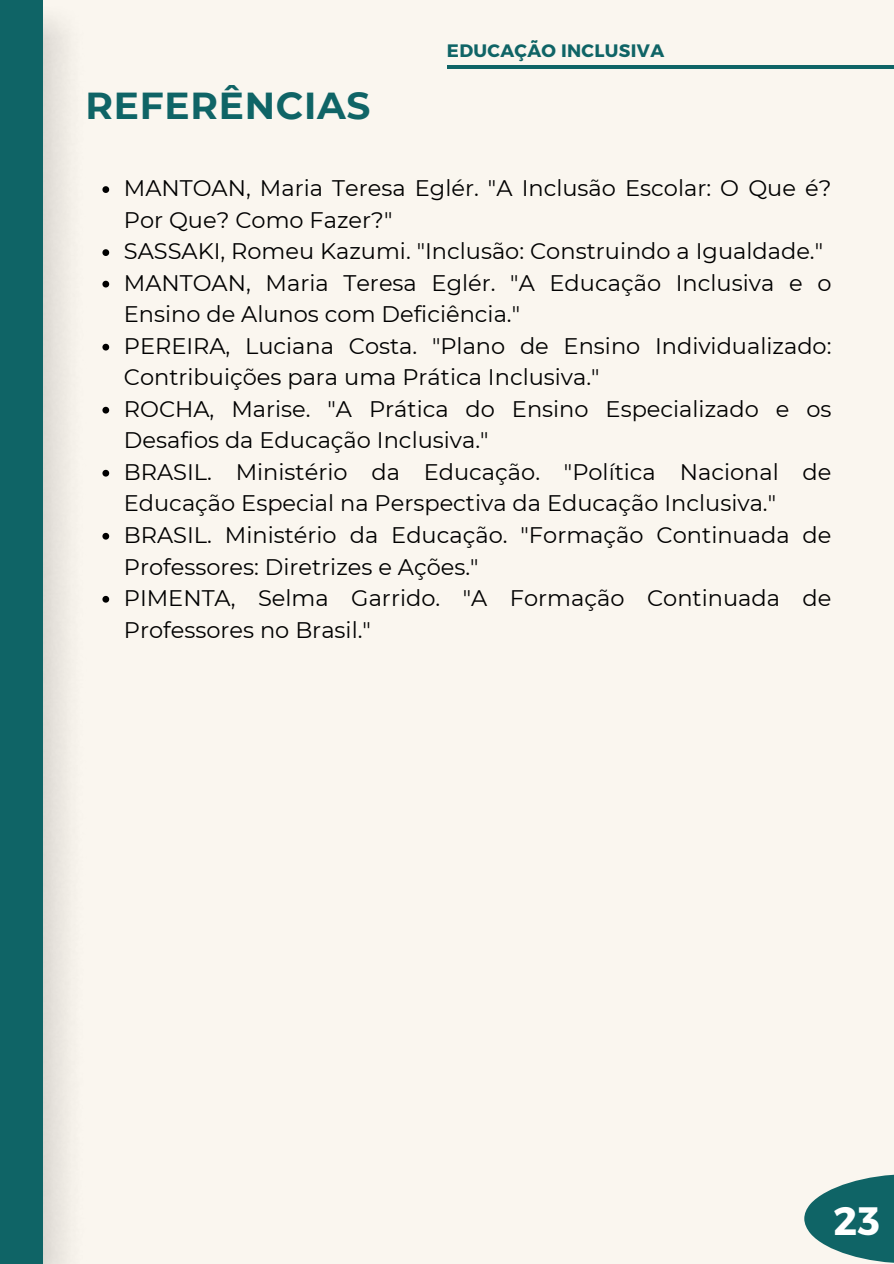
<style>
.page{position:relative;width:894px;height:1264px;background:#fff}
.page>*{position:absolute;margin:0;border:0;box-sizing:border-box;transform-origin:0 0}
.t1{font:700 39.6px "Montserrat";color:#fff}
.t2{font:700 37.5px "Montserrat";letter-spacing:.02em;color:#0f6466}
.t3{font:22.5px/31.5px "Montserrat";color:#000}
.t4{font:700 18px "Montserrat";letter-spacing:.02em;color:#0f6466}
</style>
<div class="page">
<div style="left:0;top:0;width:893px;height:1263px;background:#faf6ef"></div>
<img style="left:42px;top:0;width:27px;height:1263px">
<div style="left:0;top:0;width:42px;height:1263px;background:#0f6466"></div>
<svg style="left:804px;top:1174px;width:89px;height:89px"></svg>
<svg style="left:102px;top:186px;width:7px;height:7px"></svg>
<svg style="left:102px;top:249px;width:7px;height:7px"></svg>
<svg style="left:102px;top:281px;width:7px;height:6px"></svg>
<svg style="left:102px;top:344px;width:7px;height:6px"></svg>
<svg style="left:102px;top:407px;width:7px;height:6px"></svg>
<svg style="left:102px;top:470px;width:7px;height:6px"></svg>
<svg style="left:102px;top:533px;width:7px;height:6px"></svg>
<svg style="left:102px;top:596px;width:7px;height:6px"></svg>
<hr style="left:446px;top:65px;width:447px;height:3px;background:#0f6466">
<p class="t2" style="left:85px;top:83px;width:286px">REFERÊNCIAS</p>
<p class="t4" style="left:446px;top:39px;width:219px">EDUCAÇÃO INCLUSIVA</p>
<p class="t3" style="left:124px;top:172px;width:709px">MANTOAN, Maria Teresa Eglér. "A Inclusão Escolar: O Que é?<br>Por Que? Como Fazer?"</p>
<p class="t3" style="left:124px;top:235px;width:700px">SASSAKI, Romeu Kazumi. "Inclusão: Construindo a Igualdade."</p>
<p class="t3" style="left:124px;top:267px;width:709px">MANTOAN, Maria Teresa Eglér. "A Educação Inclusiva e o<br>Ensino de Alunos com Deficiência."</p>
<p class="t3" style="left:124px;top:330px;width:709px">PEREIRA, Luciana Costa. "Plano de Ensino Individualizado:<br>Contribuições para uma Prática Inclusiva."</p>
<h1 class="t3" style="left:124px;top:393px;width:709px">ROCHA, Marise. "A Prática do Ensino Especializado e os<br>Desafios da Educação Inclusiva."</h1>
<p class="t3" style="left:124px;top:456px;width:709px">BRASIL. Ministério da Educação. "Política Nacional de<br>Educação Especial na Perspectiva da Educação Inclusiva."</p>
<p class="t3" style="left:124px;top:519px;width:709px">BRASIL. Ministério da Educação. "Formação Continuada de<br>Professores: Diretrizes e Ações."</p>
<p class="t3" style="left:124px;top:582px;width:709px">PIMENTA, Selma Garrido. "A Formação Continuada de<br>Professores no Brasil."</p>
<p class="t1" style="left:833px;top:1194px;width:48px">23</p>
</div>
